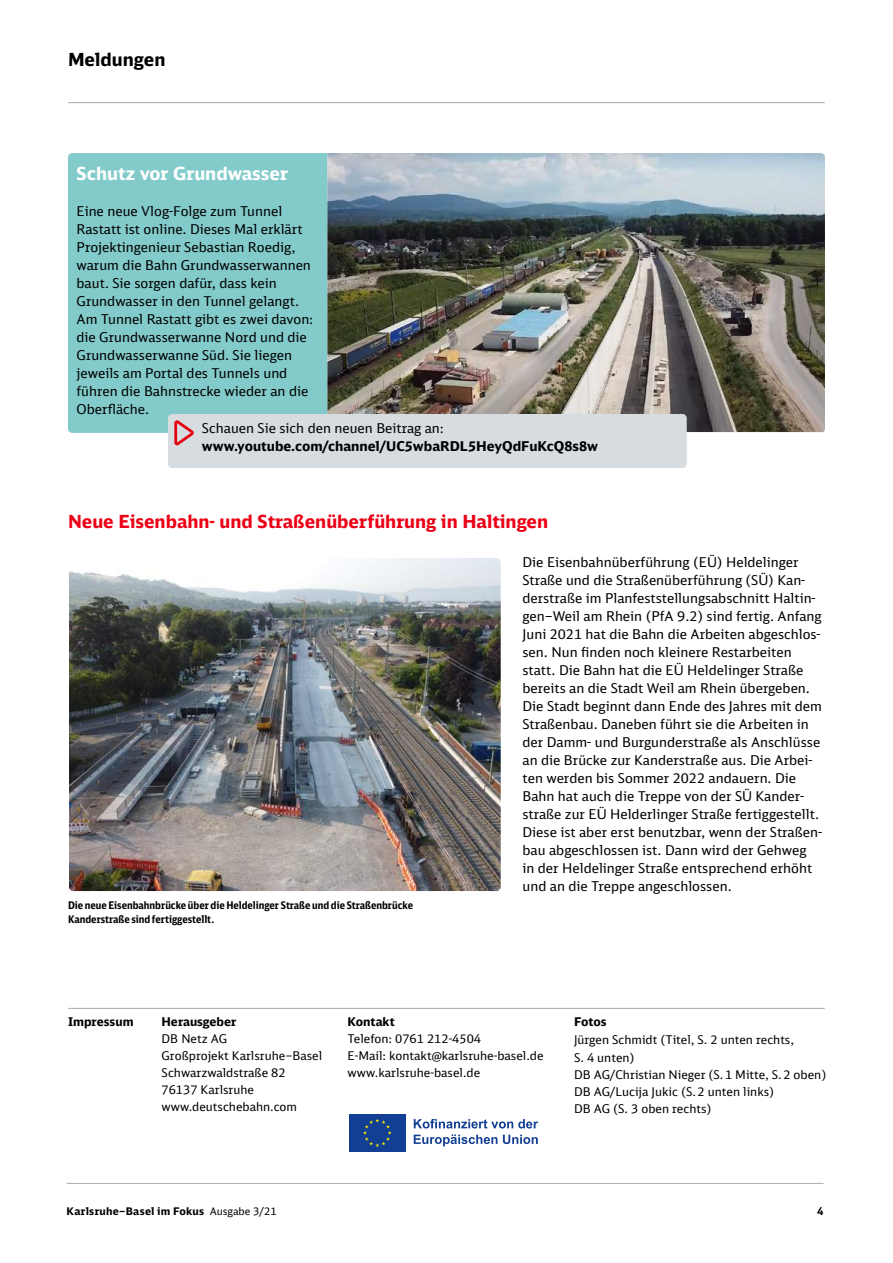
<style>
.page{position:relative;width:893px;height:1263px;background:#fff}
.page>*{position:absolute;margin:0;border:0;box-sizing:border-box;transform-origin:0 0}
.t1{font:700 18px "DB Sans";color:#ec0016}
.t2{font:700 18px "DB Sans";color:#fff}
.t3{font:700 18px "DB Sans";color:#000}
.t4{font:13.5px/18px "DB Sans";color:#000}
.t5{font:700 13.5px "DB Sans";color:#000}
.t6{font:12px/17px "DB Sans";color:#000}
.t7{font:700 12px "DB Sans";color:#000}
.t8{font:700 10.5px/14.1px "DB Sans Cond";color:#000}
.t9{font:700 10.5px "DB Sans";letter-spacing:.025em;color:#000}
.t10{font:700 8.55px "Arial";color:#000}
.s1{font-weight:400}
</style>
<div class="page">
<div style="left:68px;top:153px;width:259px;height:280px;background:#83caca"></div>
<hr style="left:69px;top:102px;width:755px;height:1px;background:#afb4bb">
<img style="left:327px;top:153px;width:498px;height:279px">
<img style="left:69px;top:558px;width:432px;height:333px">
<div style="left:168px;top:414px;width:519px;height:54px;background:#d7dce1;border-radius:4px"></div>
<svg style="left:174px;top:420px;width:20px;height:25px"></svg>
<hr style="left:69px;top:1008px;width:755px;height:1px;background:#afb4bb">
<hr style="left:67px;top:1183px;width:756px;height:1px;background:#afb4bb">
<div style="left:349px;top:1114px;width:57px;height:38px;background:#123f93"></div>
<svg style="left:363px;top:1118px;width:29px;height:29px"></svg>
<svg style="left:414px;top:1119px;width:124px;height:9px"></svg>
<svg style="left:414px;top:1134px;width:83px;height:12px"></svg>
<svg style="left:503px;top:1134px;width:35px;height:10px"></svg>
<h1 class="t3" style="left:68px;top:48px;width:99px">Meldungen</h1>
<h1 class="t2" style="left:77px;top:162px;width:213px">Schutz vor Grundwasser</h1>
<p class="t4" style="left:77px;top:202px;width:238px">Eine neue Vlog-Folge zum Tunnel Rastatt ist online. Dieses Mal erklärt Projektingenieur Sebastian Roedig, warum die Bahn Grundwasserwannen baut. Sie sorgen dafür, dass kein Grundwasser in den Tunnel gelangt.<br>Am Tunnel Rastatt gibt es zwei davon: die Grundwasserwanne Nord und die Grundwasserwanne Süd. Sie liegen jeweils am Portal des Tunnels und führen die Bahnstrecke wieder an die Oberfläche.</p>
<p class="t4" style="left:202px;top:419px;width:243px">Schauen Sie sich den neuen Beitrag an:</p>
<p class="t5" style="left:202px;top:438px;width:397px">www.youtube.com/channel/UC5wbaRDL5HeyQdFuKcQ8s8w</p>
<h1 class="t1" style="left:68px;top:510px;width:482px">Neue Eisenbahn- und Straßenüberführung in Haltingen</h1>
<p class="t8" style="left:68px;top:898px;width:346px">Die neue Eisenbahnbrücke über die Heldelinger Straße und die Straßenbrücke<br>Kanderstraße sind fertiggestellt.</p>
<p class="t4" style="left:522px;top:553px;width:301px">Die Eisenbahnüberführung (EÜ) Heldelinger Straße und die Straßenüberführung (SÜ) Kan&shy;derstraße im Planfeststellungsabschnitt Haltin&shy;gen–Weil am Rhein (PfA 9.2) sind fertig. Anfang Juni 2021 hat die Bahn die Arbeiten abgeschlos&shy;sen. Nun finden noch kleinere Restarbeiten statt. Die Bahn hat die EÜ Heldelinger Straße bereits an die Stadt Weil am Rhein übergeben.<br>Die Stadt beginnt dann Ende des Jahres mit dem Straßenbau. Daneben führt sie die Arbeiten in der Damm- und Burgunderstraße als Anschlüsse an die Brücke zur Kanderstraße aus. Die Arbei&shy;ten werden bis Sommer 2022 andauern. Die Bahn hat auch die Treppe von der SÜ Kander&shy;straße zur EÜ Helderlinger Straße fertiggestellt.<br>Diese ist aber erst benutzbar, wenn der Straßen&shy;bau abgeschlossen ist. Dann wird der Gehweg<br>in der Heldelinger Straße entsprechend erhöht und an die Treppe angeschlossen.</p>
<p class="t7" style="left:162px;top:1014px;width:76px">Herausgeber</p>
<p class="t6" style="left:162px;top:1030px;width:162px">DB Netz AG<br>Großprojekt Karlsruhe–Basel<br>Schwarzwaldstraße 82<br>76137 Karlsruhe www.deutschebahn.com</p>
<p class="t7" style="left:68px;top:1014px;width:67px">Impressum</p>
<p class="t7" style="left:348px;top:1014px;width:49px">Kontakt</p>
<p class="t6" style="left:348px;top:1030px;width:197px">Telefon: 0761 212-4504<br>E-Mail: kontakt@karlsruhe-basel.de www.karlsruhe-basel.de</p>
<p class="t7" style="left:574px;top:1014px;width:34px">Fotos</p>
<p class="t6" style="left:574px;top:1031px;width:254px">Jürgen Schmidt (Titel, S. 2 unten rechts,<br>S. 4 unten)<br>DB AG/Christian Nieger (S.1 Mitte, S.2 oben)<br>DB AG/Lucija Jukic (S.2 unten links)<br>DB AG (S. 3 oben rechts)</p>
<p class="t10" style="left:605px;top:1039px;width:119px">Kofinanziert von der Fazilität</p>
<p class="t10" style="left:620px;top:1039px;width:119px">Kofinanziert von der Fazilität</p>
<p class="t9" style="left:67px;top:1204px;width:212px">Karlsruhe–Basel im Fokus <span class="s1">Ausgabe 3/21</span></p>
<p class="t9" style="left:817px;top:1204px;width:8px">4</p>
</div>
